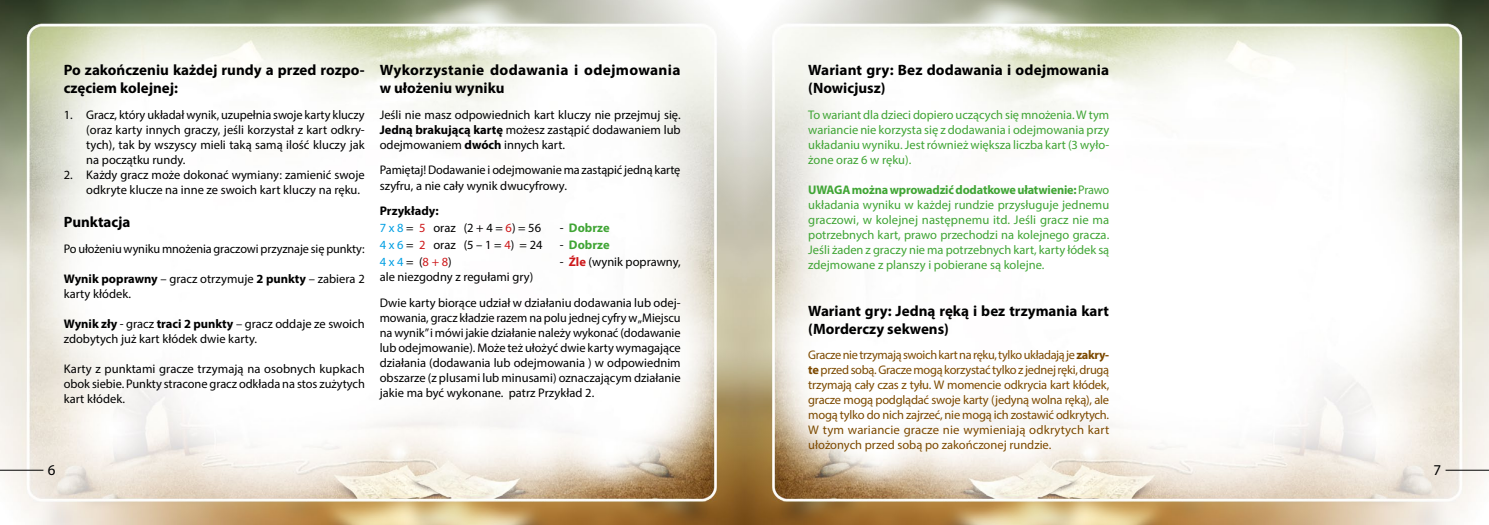
<style>
.page{position:relative;width:1489px;height:525px;background:#fff}
.page>*{position:absolute;margin:0;border:0;box-sizing:border-box;transform-origin:0 0}
.t1{font:700 15px/18px "Myriad Pro";color:#000}
.t2{font:700 15px/18px "Myriad Pro";letter-spacing:.02em;color:#000}
.t3{font:15px "Myriad Pro";color:#000}
.t4{font:12.5px/15px "Myriad Pro";color:#000}
.t5{font:12.5px/15px "Myriad Pro";color:#40a535;text-align:justify}
.t6{font:12.5px/15px "Myriad Pro";color:#7d4a00;text-align:justify}
.t7{font:700 12.5px "Myriad Pro";color:#40a535}
.t8{font:12.5px "Myriad Pro";color:#009fe3}
.s1{font-weight:700}
.s2{color:#009fe3}
.s3{color:#cd181a}
.s4{font-weight:400;color:#000}
.s5{color:#000}
.s6{font-weight:700;color:#cd181a}
</style>
<div class="page">
<img style="left:0;top:0;width:1488px;height:524px">
<hr style="left:0;top:469px;width:43px;height:1px;background:#000">
<hr style="left:1445px;top:469px;width:43px;height:1px;background:#000">
<p class="t1" style="left:64px;top:60px;width:302px">Po zakończeniu każdej rundy a przed rozpo&shy;częciem kolejnej:</p>
<p class="t4" style="left:86px;top:107px;width:280px;text-align:justify;text-indent:-22px">1. Gracz, który układał wynik, uzupełnia swoje karty kluczy (oraz karty innych graczy, jeśli korzystał z kart odkry&shy;tych), tak by wszyscy mieli taką samą ilość kluczy jak na początku rundy.</p>
<p class="t4" style="left:86px;top:167px;width:280px;text-indent:-22px">2. Każdy gracz może dokonać wymiany: zamienić swoje odkryte klucze na inne ze swoich kart kluczy na ręku.</p>
<p class="t1" style="left:64px;top:212px;width:68px">Punktacja</p>
<p class="t4" style="left:64px;top:240px;width:302px">Po ułożeniu wyniku mnożenia graczowi przyznaje się punkty:</p>
<p class="t4" style="left:64px;top:270px;width:302px"><span class="s1">Wynik poprawny</span> – gracz otrzymuje <span class="s1">2 punkty</span> – zabiera 2 karty kłódek.</p>
<p class="t4" style="left:64px;top:315px;width:302px"><span class="s1">Wynik zły</span> - gracz <span class="s1">traci 2 punkty</span> – gracz oddaje ze swoich zdobytych już kart kłódek dwie karty.</p>
<p class="t4" style="left:64px;top:360px;width:302px;text-align:justify">Karty z punktami gracze trzymają na osobnych kupkach obok siebie. Punkty stracone gracz odkłada na stos zużytych kart kłódek.</p>
<p class="t2" style="left:380px;top:60px;width:302px">Wykorzystanie dodawania i odejmowania w ułożeniu wyniku</p>
<p class="t4" style="left:380px;top:107px;width:302px;text-align:justify">Jeśli nie masz odpowiednich kart kluczy nie przejmuj się.<br><span class="s1">Jedną brakującą kartę</span> możesz zastąpić dodawaniem lub odejmowaniem <span class="s1">dwóch</span> innych kart.</p>
<p class="t4" style="left:380px;top:162px;width:302px">Pamiętaj! Dodawanie i odejmowanie ma zastąpić jedną kartę szyfru, a nie cały wynik dwucyfrowy.</p>
<p class="t4" style="left:380px;top:202px;width:163px;line-height:16.9px"><span class="s1">Przykłady:<br></span><span class="s2">7 x 8</span> = <span class="s3">5</span> oraz (2 + 4 = <span class="s3">6</span>) = 56</p>
<p class="t7" style="left:560px;top:219px;width:51px"><span class="s4">-</span> Dobrze</p>
<p class="t4" style="left:380px;top:237px;width:164px"><span class="s2">4 x 6</span> = <span class="s3">2</span> oraz (5 – 1 = <span class="s3">4</span>) = 24</p>
<p class="t7" style="left:560px;top:236px;width:51px"><span class="s4">-</span> Dobrze</p>
<p class="t8" style="left:380px;top:254px;width:73px">4 x 4 <span class="s5">= (</span><span class="s3">8 + 8</span><span class="s5">)</span></p>
<p class="t4" style="left:560px;top:254px;width:122px">- <span class="s6">Źle</span> (wynik poprawny,</p>
<p class="t4" style="left:380px;top:263px;width:302px;line-height:25.6px">ale niezgodny z regułami gry)<br>Dwie karty biorące udział w działaniu dodawania lub odej-</p>
<p class="t4" style="left:380px;top:309px;width:302px;text-align:justify">mowania, gracz kładzie razem na polu jednej cyfry w „Miejscu na wynik” i mówi jakie działanie należy wykonać (dodawanie lub odejmowanie). Może też ułożyć dwie karty wymagające działania (dodawania lub odejmowania ) w odpowiednim obszarze (z plusami lub minusami) oznaczającym działanie jakie ma być wykonane. patrz Przykład 2.</p>
<p class="t1" style="left:808px;top:60px;width:302px">Wariant gry: Bez dodawania i odejmowania (Nowicjusz)</p>
<p class="t5" style="left:808px;top:107px;width:302px">To wariant dla dzieci dopiero uczących się mnożenia. W tym wariancie nie korzysta się z dodawania i odejmowania przy układaniu wyniku. Jest również większa liczba kart (3 wyło&shy;żone oraz 6 w ręku).</p>
<p class="t5" style="left:808px;top:182px;width:302px"><span class="s1">UWAGA można wprowadzić dodatkowe ułatwienie:</span> Prawo układania wyniku w każdej rundzie przysługuje jednemu graczowi, w kolejnej następnemu itd. Jeśli gracz nie ma potrzebnych kart, prawo przechodzi na kolejnego gracza.<br>Jeśli żaden z graczy nie ma potrzebnych kart, karty łódek są zdejmowane z planszy i pobierane są kolejne.</p>
<p class="t1" style="left:808px;top:301px;width:302px">Wariant gry: Jedną ręką i bez trzymania kart (Morderczy sekwens)</p>
<p class="t6" style="left:808px;top:347px;width:302px">Gracze nie trzymają swoich kart na ręku, tylko układają je <span class="s1">zakry&shy;te</span> przed sobą. Gracze mogą korzystać tylko z jednej ręki, drugą trzymają cały czas z tyłu. W momencie odkrycia kart kłódek, gracze mogą podglądać swoje karty (jedyną wolna ręką), ale mogą tylko do nich zajrzeć, nie mogą ich zostawić odkrytych.<br>W tym wariancie gracze nie wymieniają odkrytych kart ułożonych przed sobą po zakończonej rundzie.</p>
<p class="t3" style="left:48px;top:460px;width:9px">6</p>
<p class="t3" style="left:1433px;top:460px;width:9px">7</p>
</div>
